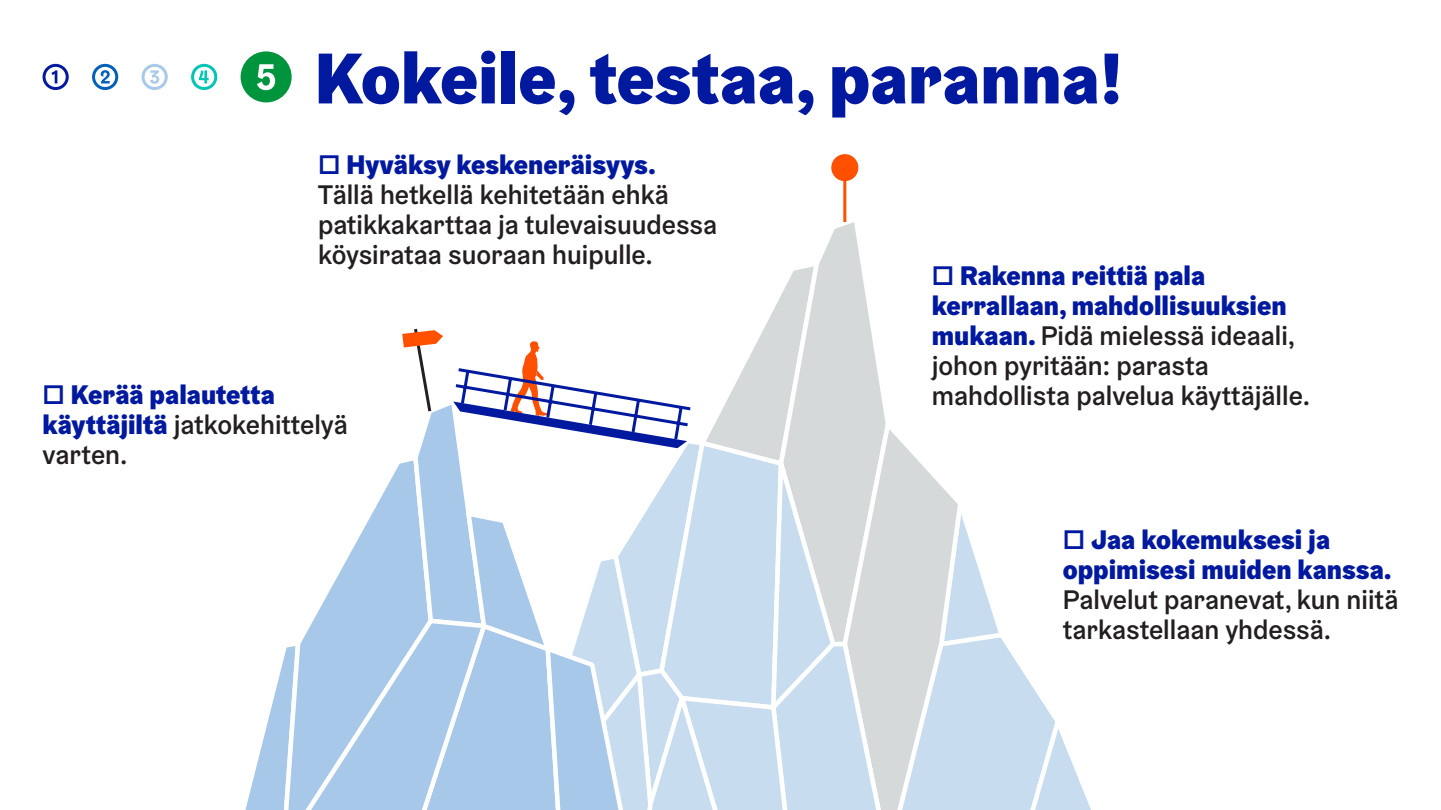
<style>
.page{position:relative;width:1441px;height:810px;background:#fff}
.page>*{position:absolute;margin:0;border:0;box-sizing:border-box;transform-origin:0 0}
.t1{font:900 72px "Helsinki Grotesk";color:#00199f}
.t2{font:500 27px/30px "Helsinki Grotesk";color:#231f20}
.t3{font:900 27px/30px "Helsinki Grotesk";color:#00199f}
.s1{color:#00199f}
.s2{font-weight:900;color:#00199f}
.s3{font-weight:500}
.s4{font-weight:500;color:#231f20}
</style>
<div class="page">
<div style="left:240px;top:51px;width:51px;height:51px;background:#00943d;border-radius:50%"></div>
<svg style="left:257px;top:64px;width:18px;height:26px"></svg>
<svg style="left:245px;top:219px;width:846px;height:591px"></svg>
<div style="left:831px;top:154px;width:27px;height:27px;background:#ff5000;border-radius:50%"></div>
<hr style="left:843px;top:168px;width:3px;height:54px;background:#ff5000">
<svg style="left:94px;top:65px;width:23px;height:24px"></svg>
<div style="left:92px;top:64px;width:26px;height:26px;border:3px solid #005fb9;border-radius:50%"></div>
<svg style="left:101px;top:70px;width:9px;height:13px"></svg>
<svg style="left:192px;top:65px;width:24px;height:24px"></svg>
<div style="left:191px;top:64px;width:26px;height:26px;border:3px solid #00c4b4;border-radius:50%"></div>
<svg style="left:199px;top:70px;width:9px;height:13px"></svg>
<svg style="left:44px;top:65px;width:23px;height:24px"></svg>
<div style="left:43px;top:64px;width:26px;height:26px;border:3px solid #00199f;border-radius:50%"></div>
<svg style="left:51px;top:70px;width:6px;height:13px"></svg>
<svg style="left:143px;top:65px;width:23px;height:24px"></svg>
<div style="left:141px;top:64px;width:27px;height:26px;border:3px solid #a8c9e8;border-radius:50%"></div>
<svg style="left:150px;top:70px;width:9px;height:14px"></svg>
<h1 class="t1" style="left:315px;top:32px;width:809px">Kokeile, testaa, paranna!</h1>
<p class="t2" style="left:318px;top:149px;width:400px"><span class="s1">□</span> <span class="s2">Hyväksy keskeneräisyys.<br></span>Tällä hetkellä kehitetään ehkä patikkakarttaa ja tulevaisuudessa köysirataa suoraan huipulle.</p>
<p class="t3" style="left:43px;top:379px;width:307px"><span class="s3">□</span> Kerää palautetta käyttäjiltä <span class="s4">jatkokehittelyä varten.</span></p>
<p class="t2" style="left:931px;top:260px;width:380px"><span class="s1">□</span> <span class="s2">Rakenna reittiä pala kerrallaan, mahdollisuuksien mukaan.</span> Pidä mielessä ideaali, johon pyritään: parasta mahdollista palvelua käyttäjälle.</p>
<p class="t3" style="left:1062px;top:525px;width:330px"><span class="s3">□</span> Jaa kokemuksesi ja oppimisesi muiden kanssa.</p>
<p class="t2" style="left:1062px;top:585px;width:337px">Palvelut paranevat, kun niitä tarkastellaan yhdessä.</p>
</div>
